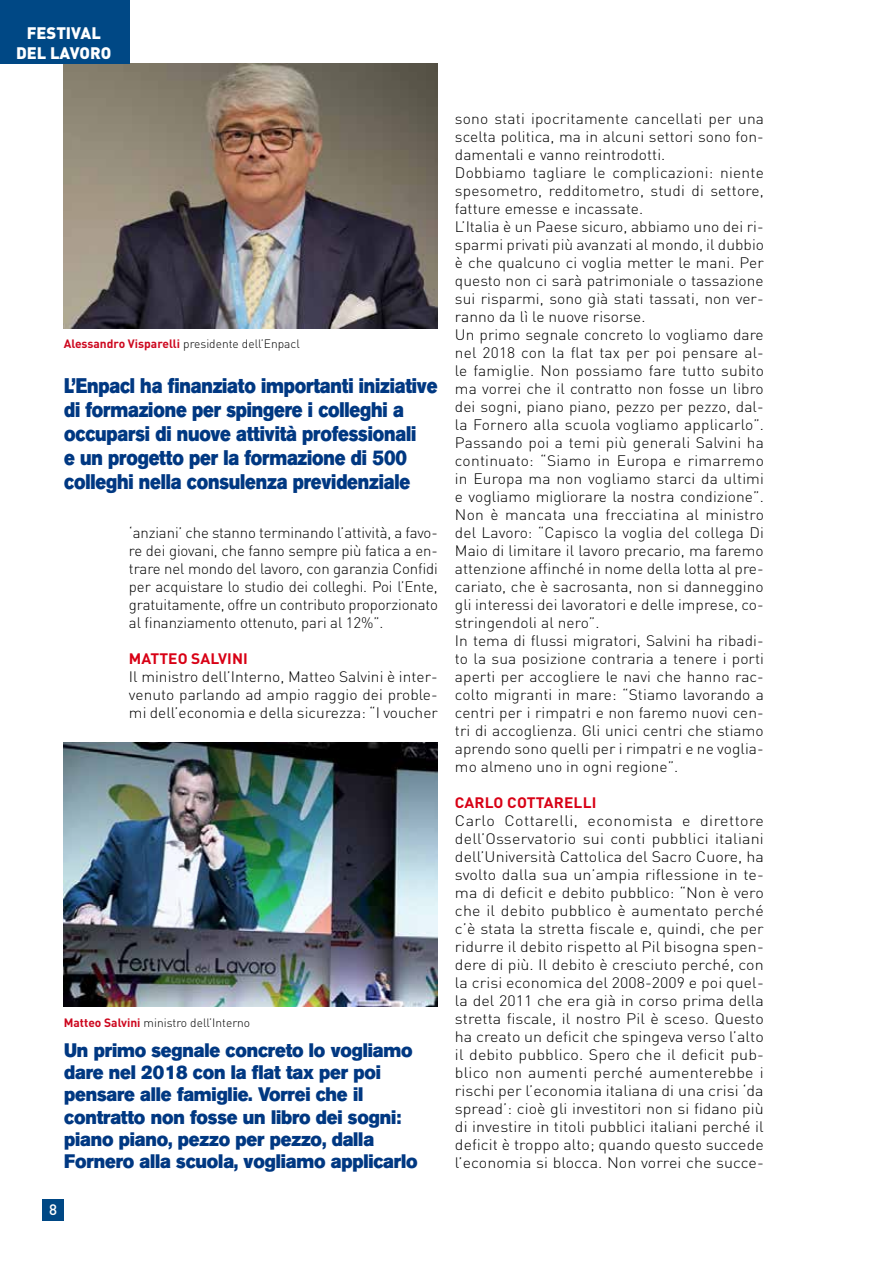
<style>
.page{position:relative;width:893px;height:1263px;background:#fff}
.page>*{position:absolute;margin:0;border:0;box-sizing:border-box;transform-origin:0 0}
.t1{font:21px/24px "Akzidenz Grotesk BE Super";letter-spacing:-.01em;color:#003882;scale:.85 1}
.t2{font:19.35px/22.2px "Akzidenz Grotesk BE Super";letter-spacing:-.01em;color:#003882;scale:.92 1}
.t3{font:900 16.5px/19.8px "DIN";color:#fff;text-align:center}
.t4{font:300 15px/18px "DIN";color:#000;text-align:justify;scale:1.04 1}
.t5{font:300 15px/18px "DIN";color:#000;text-align:justify;scale:1.07 1}
.t6{font:300 15px/18px "DIN";color:#000;text-align:justify}
.t7{font:700 15px "DIN";letter-spacing:.005em;color:#d80015}
.t8{font:500 15px "DIN";color:#fff}
.t9{font:300 12px "DIN";color:#000}
.s1{font-weight:700;color:#cd071e}
</style>
<div class="page">
<div style="left:43px;top:1199px;width:21px;height:21px;background:#004885"></div>
<img style="left:64px;top:64px;width:374px;height:264px">
<img style="left:64px;top:742px;width:374px;height:264px">
<div style="left:0;top:0;width:130px;height:64px;background:#004885"></div>
<p class="t3" style="left:16px;top:22px;width:97px">FESTIVAL<br>DEL LAVORO</p>
<p class="t9" style="left:64px;top:337px;width:238px"><span class="s1">Alessandro Visparelli</span> presidente dell’Enpacl</p>
<h1 class="t1" style="left:64px;top:374px;width:441px">L’Enpacl ha finanziato importanti iniziative di formazione per spingere i colleghi a occuparsi di nuove attività professionali<br>e un progetto per la formazione di 500 colleghi nella consulenza previdenziale</h1>
<p class="t6" style="left:129px;top:524px;width:310px">‘anziani’ che stanno terminando l’attività, a favo&shy;re dei giovani, che fanno sempre più fatica a en&shy;trare nel mondo del lavoro, con garanzia Confidi per acquistare lo studio dei colleghi. Poi l’Ente, gratuitamente, offre un contributo proporzionato al finanziamento ottenuto, pari al 12%”.</p>
<p class="t7" style="left:129px;top:649px;width:120px">MATTEO SALVINI</p>
<p class="t4" style="left:129px;top:668px;width:299px">Il ministro dell’Interno, Matteo Salvini è inter&shy;venuto parlando ad ampio raggio dei proble&shy;mi dell’economia e della sicurezza: “I voucher</p>
<p class="t9" style="left:64px;top:1015px;width:188px"><span class="s1">Matteo Salvini</span> ministro dell’Interno</p>
<p class="t2" style="left:64px;top:1039px;width:386px">Un primo segnale concreto lo vogliamo dare nel 2018 con la flat tax per poi pensare alle famiglie. Vorrei che il contratto non fosse un libro dei sogni: piano piano, pezzo per pezzo, dalla Fornero alla scuola, vogliamo applicarlo</p>
<p class="t8" style="left:49px;top:1200px;width:9px">8</p>
<p class="t4" style="left:455px;top:110px;width:299px;text-align:left">sono stati ipocritamente cancellati per una scelta politica, ma in alcuni settori sono fon&shy;damentali e vanno reintrodotti.<br>Dobbiamo tagliare le complicazioni: niente spesometro, redditometro, studi di settore, fatture emesse e incassate.<br>L’Italia è un Paese sicuro, abbiamo uno dei ri&shy;sparmi privati più avanzati al mondo, il dubbio è che qualcuno ci voglia metter le mani. Per questo non ci sarà patrimoniale o tassazione sui risparmi, sono già stati tassati, non ver&shy;ranno da lì le nuove risorse.<br>Un primo segnale concreto lo vogliamo dare nel 2018 con la flat tax per poi pensare al&shy;le famiglie. Non possiamo fare tutto subito ma vorrei che il contratto non fosse un libro dei sogni, piano piano, pezzo per pezzo, dal&shy;la Fornero alla scuola vogliamo applicarlo”.<br>Passando poi a temi più generali Salvini ha continuato: “Siamo in Europa e rimarremo in Europa ma non vogliamo starci da ultimi e vogliamo migliorare la nostra condizione”.<br>Non è mancata una frecciatina al ministro del Lavoro: “Capisco la voglia del collega Di Maio di limitare il lavoro precario, ma faremo attenzione affinché in nome della lotta al pre&shy;cariato, che è sacrosanta, non si danneggino gli interessi dei lavoratori e delle imprese, co&shy;stringendoli al nero”.<br>In tema di flussi migratori, Salvini ha ribadi&shy;to la sua posizione contraria a tenere i porti aperti per accogliere le navi che hanno rac&shy;colto migranti in mare: “Stiamo lavorando a centri per i rimpatri e non faremo nuovi cen&shy;tri di accoglienza. Gli unici centri che stiamo aprendo sono quelli per i rimpatri e ne voglia&shy;mo almeno uno in ogni regione”.</p>
<p class="t7" style="left:455px;top:793px;width:143px">CARLO COTTARELLI</p>
<p class="t5" style="left:455px;top:812px;width:290px">Carlo Cottarelli, economista e direttore dell’Osservatorio sui conti pubblici italiani dell’Università Cattolica del Sacro Cuore, ha svolto dalla sua un’ampia riflessione in te&shy;ma di deficit e debito pubblico: “Non è vero che il debito pubblico è aumentato perché c’è stata la stretta fiscale e, quindi, che per ridurre il debito rispetto al Pil bisogna spen&shy;dere di più. Il debito è cresciuto perché, con la crisi economica del 2008-2009 e poi quel&shy;la del 2011 che era già in corso prima della stretta fiscale, il nostro Pil è sceso. Questo ha creato un deficit che spingeva verso l’alto il debito pubblico. Spero che il deficit pub&shy;blico non aumenti perché aumenterebbe i rischi per l’economia italiana di una crisi ‘da spread’: cioè gli investitori non si fidano più di investire in titoli pubblici italiani perché il deficit è troppo alto; quando questo succede l’economia si blocca. Non vorrei che succe-</p>
</div>
